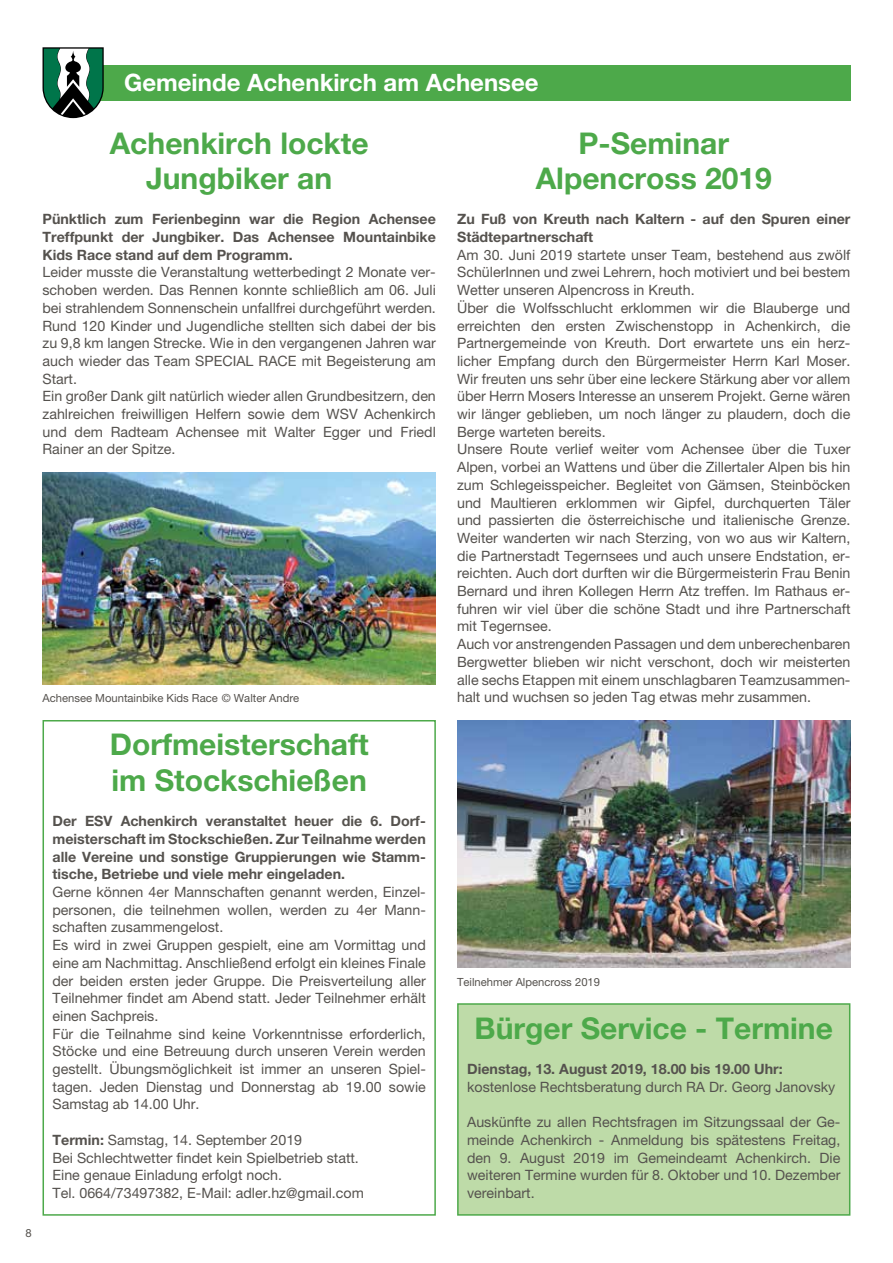
<style>
.page{position:relative;width:893px;height:1263px;background:#fff}
.page>*{position:absolute;margin:0;border:0;box-sizing:border-box;transform-origin:0 0}
.t1{font:700 30px/35.4px "Helvetica Neue LT Pro";color:#4da94a;text-align:center}
.t2{font:700 24px "Helvetica Neue LT Pro";color:#fff}
.t3{font:14.25px/17.7px "Helvetica Neue LT Pro";color:#55524e}
.t4{font:700 14.25px/17.7px "Helvetica Neue LT Pro";color:#55524e;text-align:justify}
.t5{font:11.25px "Helvetica Neue LT Pro";color:#55524e}
.s1{font-weight:700}
</style>
<div class="page">
<div style="left:73px;top:65px;width:777px;height:35px;background:#4da94a"></div>
<svg style="left:43px;top:47px;width:61px;height:71px"></svg>
<div style="left:43px;top:720px;width:393px;height:496px;border:2px solid #4da94a"></div>
<img style="left:43px;top:472px;width:393px;height:213px">
<img style="left:457px;top:720px;width:393px;height:248px">
<div style="left:458px;top:1004px;width:392px;height:211px;background:#bedba8"></div>
<div style="left:457px;top:1003px;width:393px;height:213px;border:2px solid #4da94a"></div>
<h2 class="t2" style="left:124px;top:68px;width:416px">Gemeinde Achenkirch am Achensee</h2>
<h1 class="t1" style="left:536px;top:124px;width:238px">P-Seminar<br>Alpencross 2019</h1>
<h1 class="t1" style="left:110px;top:124px;width:260px">Achenkirch lockte<br>Jungbiker an</h1>
<p class="t4" style="left:43px;top:210px;width:395px">Pünktlich zum Ferienbeginn war die Region Achensee Treffpunkt der Jungbiker. Das Achensee Mountainbike Kids Race stand auf dem Programm.</p>
<p class="t3" style="left:43px;top:263px;width:395px">Leider musste die Veranstaltung wetterbedingt 2 Monate ver&shy;schoben werden. Das Rennen konnte schließlich am 06. Juli bei strahlendem Sonnenschein unfallfrei durchgeführt werden.<br>Rund 120 Kinder und Jugendliche stellten sich dabei der bis zu 9,8 km langen Strecke. Wie in den vergangenen Jahren war auch wieder das Team SPECIAL RACE mit Begeisterung am Start.<br>Ein großer Dank gilt natürlich wieder allen Grundbesitzern, den zahlreichen freiwilligen Helfern sowie dem WSV Achenkirch und dem Radteam Achensee mit Walter Egger und Friedl Rainer an der Spitze.</p>
<p class="t5" style="left:43px;top:692px;width:258px">Achensee Mountainbike Kids Race © Walter Andre</p>
<p class="t4" style="left:457px;top:210px;width:395px">Zu Fuß von Kreuth nach Kaltern - auf den Spuren einer<br>Städtepartnerschaft</p>
<p class="t3" style="left:457px;top:246px;width:395px">Am 30. Juni 2019 startete unser Team, bestehend aus zwölf SchülerInnen und zwei Lehrern, hoch motiviert und bei bestem Wetter unseren Alpencross in Kreuth.<br>Über die Wolfsschlucht erklommen wir die Blauberge und erreichten den ersten Zwischenstopp in Achenkirch, die Partnergemeinde von Kreuth. Dort erwartete uns ein herz&shy;licher Empfang durch den Bürgermeister Herrn Karl Moser.<br>Wir freuten uns sehr über eine leckere Stärkung aber vor allem über Herrn Mosers Interesse an unserem Projekt. Gerne wären wir länger geblieben, um noch länger zu plaudern, doch die Berge warteten bereits.<br>Unsere Route verlief weiter vom Achensee über die Tuxer Alpen, vorbei an Wattens und über die Zillertaler Alpen bis hin zum Schlegeisspeicher. Begleitet von Gämsen, Steinböcken und Maultieren erklommen wir Gipfel, durchquerten Täler und passierten die österreichische und italienische Grenze.<br>Weiter wanderten wir nach Sterzing, von wo aus wir Kaltern, die Partnerstadt Tegernsees und auch unsere Endstation, er&shy;reichten. Auch dort durften wir die Bürgermeisterin Frau Benin Bernard und ihren Kollegen Herrn Atz treffen. Im Rathaus er&shy;fuhren wir viel über die schöne Stadt und ihre Partnerschaft mit Tegernsee.<br>Auch vor anstrengenden Passagen und dem unberechenbaren Bergwetter blieben wir nicht verschont, doch wir meisterten alle sechs Etappen mit einem unschlagbaren Teamzusammen&shy;halt und wuchsen so jeden Tag etwas mehr zusammen.</p>
<p class="t5" style="left:26px;top:1227px;width:8px">8</p>
<h1 class="t1" style="left:110px;top:726px;width:260px;text-align:left">Dorfmeisterschaft im Stockschießen</h1>
<p class="t4" style="left:53px;top:812px;width:375px">Der ESV Achenkirch veranstaltet heuer die 6. Dorf&shy;meisterschaft im Stockschießen. Zur Teilnahme werden alle Vereine und sonstige Gruppierungen wie Stamm&shy;tische, Betriebe und viele mehr eingeladen.</p>
<p class="t3" style="left:53px;top:883px;width:375px">Gerne können 4er Mannschaften genannt werden, Einzel&shy;personen, die teilnehmen wollen, werden zu 4er Mann&shy;schaften zusammengelost.<br>Es wird in zwei Gruppen gespielt, eine am Vormittag und eine am Nachmittag. Anschließend erfolgt ein kleines Finale der beiden ersten jeder Gruppe. Die Preisverteilung aller Teilnehmer findet am Abend statt. Jeder Teilnehmer erhält einen Sachpreis.<br>Für die Teilnahme sind keine Vorkenntnisse erforderlich, Stöcke und eine Betreuung durch unseren Verein werden gestellt. Übungsmöglichkeit ist immer an unseren Spiel&shy;tagen. Jeden Dienstag und Donnerstag ab 19.00 sowie Samstag ab 14.00 Uhr.</p>
<p class="t3" style="left:53px;top:1131px;width:313px"><span class="s1">Termin:</span> Samstag, 14. September 2019<br>Bei Schlechtwetter findet kein Spielbetrieb statt.<br>Eine genaue Einladung erfolgt noch.<br>Tel. 0664/73497382, E-Mail: adler.hz@gmail.com</p>
<p class="t5" style="left:457px;top:975px;width:144px">Teilnehmer Alpencross 2019</p>
<h1 class="t1" style="left:475px;top:1009px;width:360px">Bürger Service - Termine</h1>
<p class="t4" style="left:467px;top:1060px;width:317px">Dienstag, 13. August 2019, 18.00 bis 19.00 Uhr:</p>
<p class="t3" style="left:467px;top:1078px;width:370px">kostenlose Rechtsberatung durch RA Dr. Georg Janovsky</p>
<p class="t3" style="left:467px;top:1113px;width:375px;text-align:justify">Auskünfte zu allen Rechtsfragen im Sitzungssaal der Ge&shy;meinde Achenkirch - Anmeldung bis spätestens Freitag, den 9. August 2019 im Gemeindeamt Achenkirch. Die weiteren Termine wurden für 8. Oktober und 10. Dezember vereinbart.</p>
</div>
